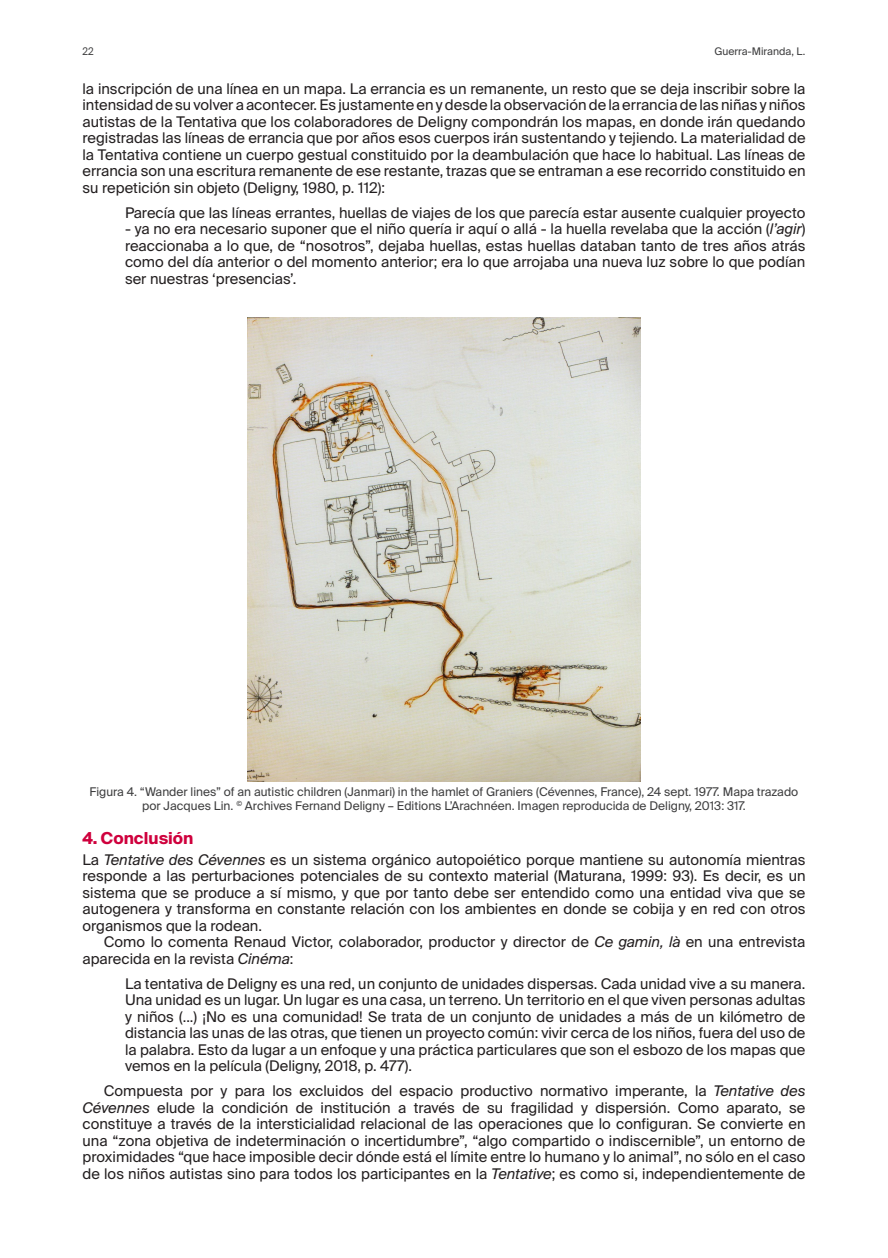
<style>
.page{position:relative;width:888px;height:1258px;background:#fff}
.page>*{position:absolute;margin:0;border:0;box-sizing:border-box;transform-origin:0 0}
.Epigrafe_1_Nivel_ES{font:700 16.5px "Suisse Intl";color:#cf003d}
.Citas{font:14.7px/16.5px "Suisse Intl";color:#231f20;text-align:justify}
.Normal_1er_parr{font:14.7px/16.5px "Suisse Intl";color:#231f20;text-align:justify}
.Pie_elemento{font:12px/13.5px "Suisse Intl";color:#3e3e3f;text-align:center}
.t1{font:10.5px "Suisse Intl";color:#3e3e3f}
.t2{font:10.5px "Suisse Intl";color:#3e3e3f;scale:.9 1}
.s1{font-style:italic}
</style>
<div class="page">
<img style="left:247px;top:318px;width:394px;height:463px">
<p class="t2" style="left:83px;top:45px;width:14px">22</p>
<p class="t1" style="left:714px;top:45px;width:93px">Guerra-Miranda, L.</p>
<p class="Citas" style="left:83px;top:81px;width:724px">la inscripción de una línea en un mapa. La errancia es un remanente, un resto que se deja inscribir sobre la intensidad de su volver a acontecer. Es justamente en y desde la observación de la errancia de las niñas y niños autistas de la Tentativa que los colaboradores de Deligny compondrán los mapas, en donde irán quedando registradas las líneas de errancia que por años esos cuerpos irán sustentando y tejiendo. La materialidad de la Tentativa contiene un cuerpo gestual constituido por la deambulación que hace lo habitual. Las líneas de errancia son una escritura remanente de ese restante, trazas que se entraman a ese recorrido constituido en su repetición sin objeto (Deligny, 1980, p. 112):</p>
<p class="Citas" style="left:125px;top:205px;width:682px">Parecía que las líneas errantes, huellas de viajes de los que parecía estar ausente cualquier proyecto</p>
<p class="Citas" style="left:125px;top:221px;width:682px">- ya no era necesario suponer que el niño quería ir aquí o allá - la huella revelaba que la acción (<span class="s1">l’agir</span>) reaccionaba a lo que, de “nosotros”, dejaba huellas, estas huellas databan tanto de tres años atrás como del día anterior o del momento anterior; era lo que arrojaba una nueva luz sobre lo que podían ser nuestras ‘presencias’.</p>
<p class="Pie_elemento" style="left:90px;top:785px;width:710px">Figura 4. “Wander lines” of an autistic children (Janmari) in the hamlet of Graniers (Cévennes, France), 24 sept. 1977. Mapa trazado por Jacques Lin. <sup>©</sup> Archives Fernand Deligny – Editions L’Arachnéen. Imagen reproducida de Deligny, 2013: 317.</p>
<p class="Epigrafe_1_Nivel_ES" style="left:83px;top:829px;width:112px">4. Conclusión</p>
<p class="Normal_1er_parr" style="left:83px;top:851px;width:724px">La <span class="s1">Tentative des Cévennes</span> es un sistema orgánico autopoiético porque mantiene su autonomía mientras responde a las perturbaciones potenciales de su contexto material (Maturana, 1999: 93). Es decir, es un sistema que se produce a sí mismo, y que por tanto debe ser entendido como una entidad viva que se autogenera y transforma en constante relación con los ambientes en donde se cobija y en red con otros organismos que la rodean.</p>
<p class="Citas" style="left:83px;top:934px;width:724px;text-indent:21px">Como lo comenta Renaud Victor, colaborador, productor y director de <span class="s1">Ce gamin, là</span> en una entrevista aparecida en la revista <span class="s1">Cinéma</span>:</p>
<p class="Citas" style="left:125px;top:975px;width:682px">La tentativa de Deligny es una red, un conjunto de unidades dispersas. Cada unidad vive a su manera.<br>Una unidad es un lugar. Un lugar es una casa, un terreno. Un territorio en el que viven personas adultas y niños (...) ¡No es una comunidad! Se trata de un conjunto de unidades a más de un kilómetro de distancia las unas de las otras, que tienen un proyecto común: vivir cerca de los niños, fuera del uso de la palabra. Esto da lugar a un enfoque y una práctica particulares que son el esbozo de los mapas que vemos en la película (Deligny, 2018, p. 477).</p>
<p class="Citas" style="left:83px;top:1083px;width:724px;text-indent:21px">Compuesta por y para los excluidos del espacio productivo normativo imperante, la <span class="s1">Tentative des Cévennes</span> elude la condición de institución a través de su fragilidad y dispersión. Como aparato, se constituye a través de la intersticialidad relacional de las operaciones que lo configuran. Se convierte en una “zona objetiva de indeterminación o incertidumbre”, “algo compartido o indiscernible”, un entorno de proximidades “que hace imposible decir dónde está el límite entre lo humano y lo animal”, no sólo en el caso de los niños autistas sino para todos los participantes en la <span class="s1">Tentative</span>; es como si, independientemente de</p>
</div>
